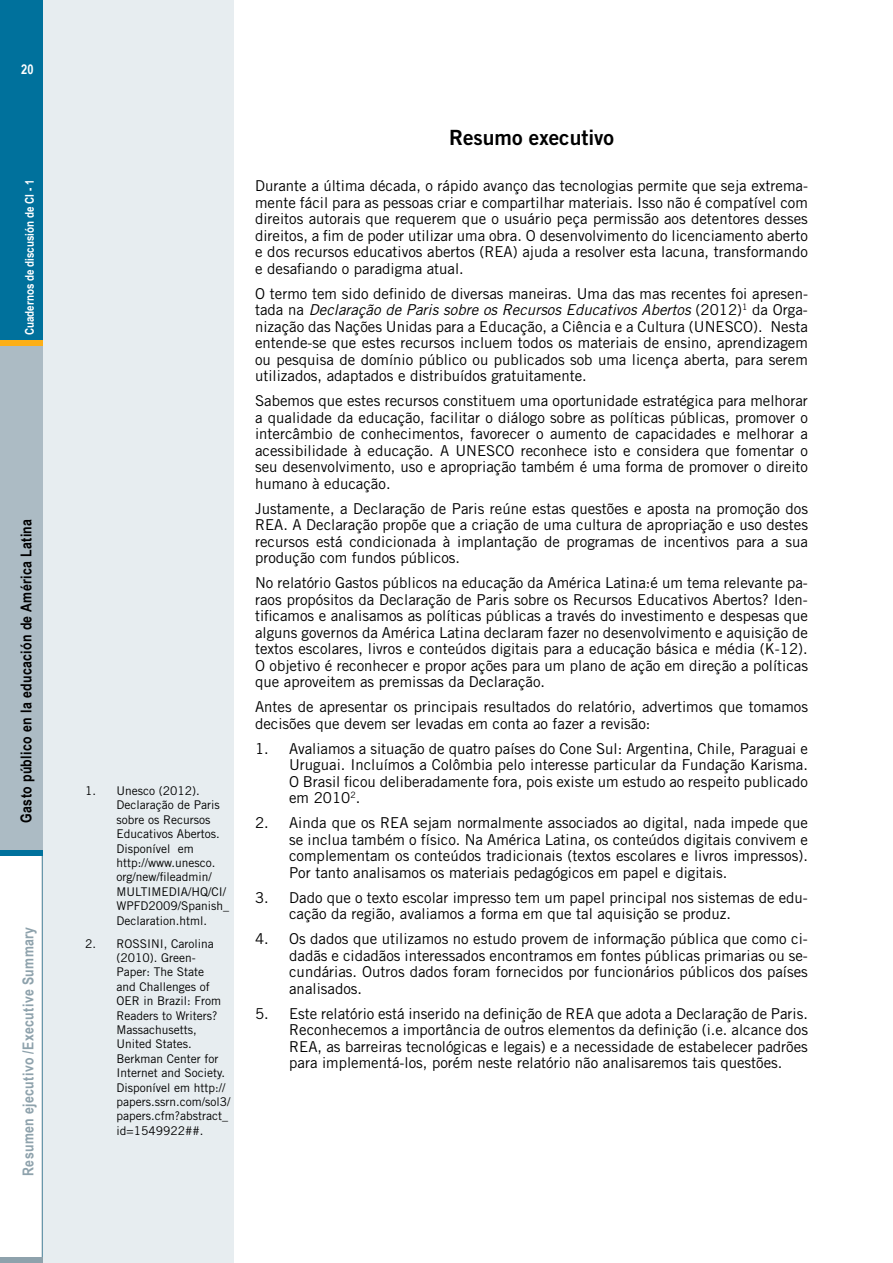
<style>
.page{position:relative;width:893px;height:1263px;background:#fff}
.page>*{position:absolute;margin:0;border:0;box-sizing:border-box;transform-origin:0 0}
.t1{font:21px "Trade Gothic Bold Two";color:#000}
.t2{font:15px/16.5px "Trade Gothic";color:#000;text-align:justify}
.t3{font:700 15px "Arial Narrow";letter-spacing:.025em;color:#000}
.t4{font:700 15px "Arial Narrow";letter-spacing:.025em;color:#8ea2ac}
.t5{font:700 13.5px "Arial Narrow";color:#fff}
.t6{font:12px/14.4px "Trade Gothic";color:#000}
.t7{font:700 12px "Arial Narrow";color:#fff}
.s1{font-style:italic}
</style>
<div class="page">
<div style="left:0;top:0;width:234px;height:1263px;background:#e7edf0"></div>
<div style="left:0;top:0;width:43px;height:1263px;background:#00719c"></div>
<div style="left:0;top:340px;width:43px;height:510px;background:#acbbc4"></div>
<div style="left:0;top:856px;width:43px;height:401px;background:#fff"></div>
<div style="left:0;top:340px;width:43px;height:6px;background:#fcaf17"></div>
<div style="left:0;top:1257px;width:43px;height:6px;background:#8ea2ac"></div>
<p class="t5" style="left:21px;top:59px;width:14px">20</p>
<p class="t7" style="left:21px;top:335px;width:157px;rotate:-90deg">Cuadernos de discusión de CI - 1</p>
<p class="t3" style="left:15px;top:823px;width:305px;rotate:-90deg">Gasto público en la educación de América Latina</p>
<p class="t4" style="left:17px;top:1176px;width:250px;rotate:-90deg">Resumen ejecutivo /Executive Summary</p>
<p class="t6" style="left:117px;top:783px;width:114px;text-indent:-32px">1. Unesco (2012).<br>Declaração de Paris sobre os Recursos<br>Educativos Abertos.<br>Disponível em http://www.unesco. org/new/fileadmin/<br>MULTIMEDIA/HQ/CI/<br>WPFD2009/Spanish_<br>Declaration.html.</p>
<p class="t6" style="left:117px;top:936px;width:115px;text-indent:-32px">2. ROSSINI, Carolina (2010). Green-<br>Paper: The State<br>and Challenges of<br>OER in Brazil: From<br>Readers to Writers?<br>Massachusetts,<br>United States.<br>Berkman Center for<br>Internet and Society.<br>Disponível em http:// papers.ssrn.com/sol3/ papers.cfm?abstract_ id=1549922##.</p>
<h1 class="t1" style="left:449px;top:124px;width:167px">Resumo executivo</h1>
<p class="t2" style="left:255px;top:177px;width:554px">Durante a última década, o rápido avanço das tecnologias permite que seja extrema&shy;mente fácil para as pessoas criar e compartilhar materiais. Isso não é compatível com direitos autorais que requerem que o usuário peça permissão aos detentores desses direitos, a fim de poder utilizar uma obra. O desenvolvimento do licenciamento aberto e dos recursos educativos abertos (REA) ajuda a resolver esta lacuna, transformando e desafiando o paradigma atual.</p>
<p class="t2" style="left:255px;top:285px;width:554px">O termo tem sido definido de diversas maneiras. Uma das mas recentes foi apresen&shy;tada na <span class="s1">Declaração de Paris sobre os Recursos Educativos Abertos</span> (2012)<sup>1</sup> da Orga&shy;nização das Nações Unidas para a Educação, a Ciência e a Cultura (UNESCO). Nesta entende-se que estes recursos incluem todos os materiais de ensino, aprendizagem ou pesquisa de domínio público ou publicados sob uma licença aberta, para serem utilizados, adaptados e distribuídos gratuitamente.</p>
<p class="t2" style="left:255px;top:392px;width:554px">Sabemos que estes recursos constituem uma oportunidade estratégica para melhorar a qualidade da educação, facilitar o diálogo sobre as políticas públicas, promover o intercâmbio de conhecimentos, favorecer o aumento de capacidades e melhorar a acessibilidade à educação. A UNESCO reconhece isto e considera que fomentar o seu desenvolvimento, uso e apropriação também é uma forma de promover o direito humano à educação.</p>
<p class="t2" style="left:255px;top:500px;width:554px">Justamente, a Declaração de Paris reúne estas questões e aposta na promoção dos REA. A Declaração propõe que a criação de uma cultura de apropriação e uso destes recursos está condicionada à implantação de programas de incentivos para a sua produção com fundos públicos.</p>
<p class="t2" style="left:255px;top:574px;width:554px">No relatório Gastos públicos na educação da América Latina:é um tema relevante pa&shy;raos propósitos da Declaração de Paris sobre os Recursos Educativos Abertos? Iden&shy;tificamos e analisamos as políticas públicas a través do investimento e despesas que alguns governos da América Latina declaram fazer no desenvolvimento e aquisição de textos escolares, livros e conteúdos digitais para a educação básica e média (K-12).<br>O objetivo é reconhecer e propor ações para um plano de ação em direção a políticas que aproveitem as premissas da Declaração.</p>
<p class="t2" style="left:255px;top:698px;width:554px">Antes de apresentar os principais resultados do relatório, advertimos que tomamos decisões que devem ser levadas em conta ao fazer a revisão:</p>
<p class="t2" style="left:289px;top:740px;width:520px;text-indent:-34px">1. Avaliamos a situação de quatro países do Cone Sul: Argentina, Chile, Paraguai e Uruguai. Incluímos a Colômbia pelo interesse particular da Fundação Karisma.<br>O Brasil ficou deliberadamente fora, pois existe um estudo ao respeito publicado em 2010<sup>2</sup>.</p>
<p class="t2" style="left:289px;top:814px;width:520px;text-indent:-34px">2. Ainda que os REA sejam normalmente associados ao digital, nada impede que se inclua também o físico. Na América Latina, os conteúdos digitais convivem e complementam os conteúdos tradicionais (textos escolares e livros impressos).<br>Por tanto analisamos os materiais pedagógicos em papel e digitais.</p>
<p class="t2" style="left:289px;top:889px;width:520px;text-indent:-34px">3. Dado que o texto escolar impresso tem um papel principal nos sistemas de edu&shy;cação da região, avaliamos a forma em que tal aquisição se produz.</p>
<p class="t2" style="left:289px;top:930px;width:520px;text-indent:-34px">4. Os dados que utilizamos no estudo provem de informação pública que como ci&shy;dadãs e cidadãos interessados encontramos em fontes públicas primarias ou se&shy;cundárias. Outros dados foram fornecidos por funcionários públicos dos países analisados.</p>
<p class="t2" style="left:289px;top:1005px;width:520px;text-indent:-34px">5. Este relatório está inserido na definição de REA que adota a Declaração de Paris.<br>Reconhecemos a importância de outros elementos da definição (i.e. alcance dos REA, as barreiras tecnológicas e legais) e a necessidade de estabelecer padrões para implementá-los, porém neste relatório não analisaremos tais questões.</p>
</div>
